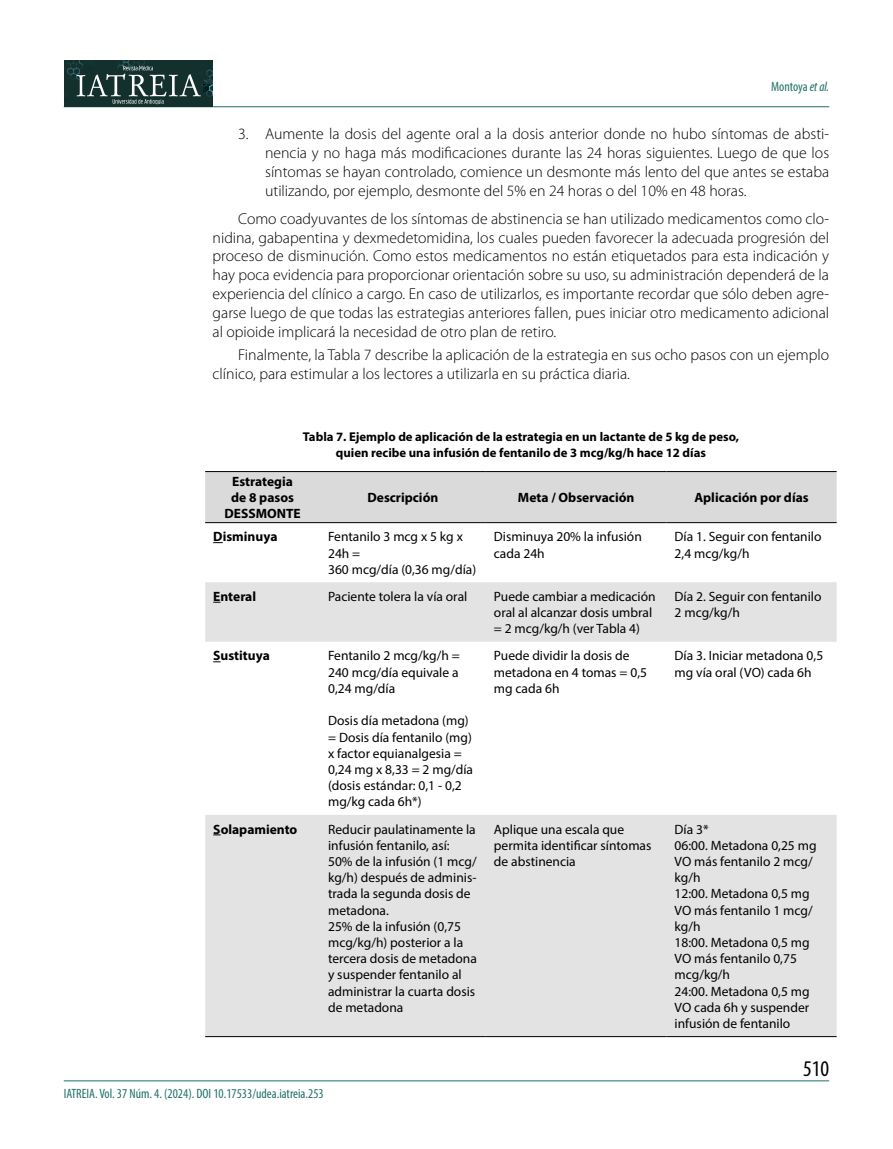
<style>
.page{position:relative;width:893px;height:1149px;background:#fff}
.page>*{position:absolute;margin:0;border:0;box-sizing:border-box;transform-origin:0 0}
.t1{font:condensed 22.5px "Myriad Pro";color:#000}
.t2{font:300 15.75px/18.9px "Myriad Pro";color:#000;text-align:justify}
.t3{font:13.5px/16.2px "Myriad Pro";color:#000}
.t4{font:700 13.5px/16.2px "Myriad Pro";color:#000;text-align:center}
.t5{font:condensed 13.5px "Myriad Pro";color:#22716a}
.t6{font:700 12.75px/15.3px "Myriad Pro";color:#000;text-align:center}
.s1{font-style:italic}
</style>
<div class="page">
<hr style="left:64px;top:106px;width:765px;height:1px;background:#22716a">
<hr style="left:64px;top:1080px;width:765px;height:1px;background:#22716a">
<div style="left:64px;top:61px;width:149px;height:46px;background:#14302d"></div>
<svg style="left:65px;top:61px;width:148px;height:43px"></svg>
<div style="left:205px;top:472px;width:632px;height:50px;background:#dadada"></div>
<svg style="left:205px;top:582px;width:632px;height:453px;fill:#e3e3e3"></svg>
<hr style="left:205px;top:471px;width:115px;height:1px;background:#000">
<hr style="left:320px;top:471px;width:166px;height:1px;background:#000">
<hr style="left:486px;top:471px;width:180px;height:1px;background:#000">
<hr style="left:666px;top:471px;width:171px;height:1px;background:#000">
<hr style="left:205px;top:522px;width:115px;height:1px;background:#000">
<hr style="left:320px;top:522px;width:166px;height:1px;background:#000">
<hr style="left:486px;top:522px;width:180px;height:1px;background:#000">
<hr style="left:666px;top:522px;width:171px;height:1px;background:#000">
<hr style="left:205px;top:1035px;width:115px;height:1px;background:#000">
<hr style="left:320px;top:1035px;width:166px;height:1px;background:#000">
<hr style="left:486px;top:1035px;width:180px;height:1px;background:#000">
<hr style="left:666px;top:1035px;width:171px;height:1px;background:#000">
<p class="t5" style="left:771px;top:78px;width:60px">Montoya <span class="s1">et al.</span></p>
<p class="t2" style="left:265px;top:125px;width:566px;text-indent:-27px">3. Aumente la dosis del agente oral a la dosis anterior donde no hubo síntomas de absti&shy;nencia y no haga más modificaciones durante las 24 horas siguientes. Luego de que los síntomas se hayan controlado, comience un desmonte más lento del que antes se estaba utilizando, por ejemplo, desmonte del 5% en 24 horas o del 10% en 48 horas.</p>
<p class="t2" style="left:213px;top:209px;width:618px;text-indent:26px">Como coadyuvantes de los síntomas de abstinencia se han utilizado medicamentos como clo&shy;nidina, gabapentina y dexmedetomidina, los cuales pueden favorecer la adecuada progresión del proceso de disminución. Como estos medicamentos no están etiquetados para esta indicación y hay poca evidencia para proporcionar orientación sobre su uso, su administración dependerá de la experiencia del clínico a cargo. En caso de utilizarlos, es importante recordar que sólo deben agre&shy;garse luego de que todas las estrategias anteriores fallen, pues iniciar otro medicamento adicional al opioide implicará la necesidad de otro plan de retiro.</p>
<p class="t2" style="left:213px;top:346px;width:618px;text-indent:25px">Finalmente, la Tabla 7 describe la aplicación de la estrategia en sus ocho pasos con un ejemplo clínico, para estimular a los lectores a utilizarla en su práctica diaria.</p>
<p class="t6" style="left:303px;top:429px;width:438px">Tabla 7. Ejemplo de aplicación de la estrategia en un lactante de 5 kg de peso, quien recibe una infusión de fentanilo de 3 mcg/kg/h hace 12 días</p>
<p class="t4" style="left:224px;top:472px;width:78px">Estrategia de 8 pasos<br>DESSMONTE</p>
<p class="t4" style="left:367px;top:489px;width:72px">Descripción</p>
<p class="t4" style="left:518px;top:489px;width:118px">Meta / Observación</p>
<p class="t4" style="left:694px;top:489px;width:116px">Aplicación por días</p>
<p class="t4" style="left:213px;top:528px;width:66px">Disminuya</p>
<p class="t3" style="left:328px;top:528px;width:150px">Fentanilo 3 mcg x 5 kg x<br>24h =<br>360 mcg/día (0,36 mg/día)</p>
<p class="t3" style="left:494px;top:528px;width:149px">Disminuya 20% la infusión cada 24h</p>
<p class="t3" style="left:675px;top:528px;width:148px">Día 1. Seguir con fentanilo<br>2,4 mcg/kg/h</p>
<p class="t4" style="left:213px;top:587px;width:44px">Enteral</p>
<p class="t3" style="left:328px;top:588px;width:141px">Paciente tolera la vía oral</p>
<p class="t3" style="left:494px;top:588px;width:163px">Puede cambiar a medicación oral al alcanzar dosis umbral = 2 mcg/kg/h (ver Tabla 4)</p>
<p class="t3" style="left:675px;top:588px;width:148px">Día 2. Seguir con fentanilo<br>2 mcg/kg/h</p>
<p class="t4" style="left:213px;top:647px;width:58px">Sustituya</p>
<p class="t3" style="left:328px;top:647px;width:133px;text-align:justify">Fentanilo 2 mcg/kg/h = 240 mcg/día equivale a 0,24 mg/día</p>
<p class="t3" style="left:328px;top:712px;width:147px">Dosis día metadona (mg) = Dosis día fentanilo (mg) x factor equianalgesia =<br>0,24 mg x 8,33 = 2 mg/día (dosis estándar: 0,1 - 0,2 mg/kg cada 6h*)</p>
<p class="t3" style="left:494px;top:647px;width:155px">Puede dividir la dosis de metadona en 4 tomas = 0,5 mg cada 6h</p>
<p class="t3" style="left:675px;top:647px;width:150px">Día 3. Iniciar metadona 0,5 mg vía oral (VO) cada 6h</p>
<p class="t4" style="left:213px;top:820px;width:86px">Solapamiento</p>
<p class="t3" style="left:328px;top:820px;width:150px">Reducir paulatinamente la infusión fentanilo, así:<br>50% de la infusión (1 mcg/ kg/h) después de adminis&shy;trada la segunda dosis de metadona.<br>25% de la infusión (0,75 mcg/kg/h) posterior a la tercera dosis de metadona y suspender fentanilo al administrar la cuarta dosis de metadona</p>
<p class="t3" style="left:494px;top:820px;width:159px">Aplique una escala que permita identificar síntomas de abstinencia</p>
<p class="t3" style="left:675px;top:820px;width:143px">Día 3*<br>06:00. Metadona 0,25 mg<br>VO más fentanilo 2 mcg/ kg/h<br>12:00. Metadona 0,5 mg<br>VO más fentanilo 1 mcg/ kg/h<br>18:00. Metadona 0,5 mg<br>VO más fentanilo 0,75 mcg/kg/h<br>24:00. Metadona 0,5 mg<br>VO cada 6h y suspender infusión de fentanilo</p>
<p class="t5" style="left:64px;top:1085px;width:261px">IATREIA. Vol. 37 Núm. 4. (2024). DOI 10.17533/udea.iatreia.253</p>
<h1 class="t1" style="left:803px;top:1054px;width:27px">510</h1>
</div>
